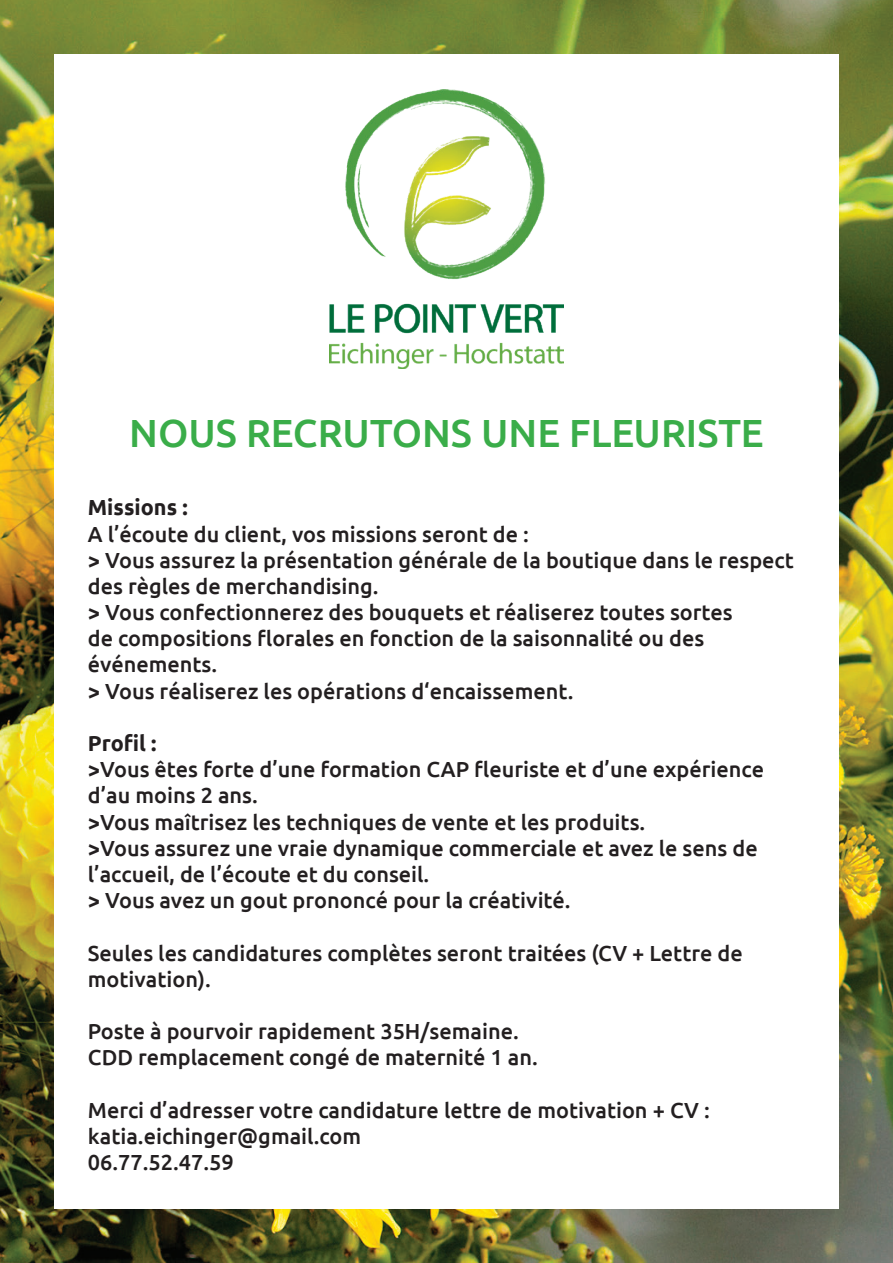
<style>
.page{position:relative;width:893px;height:1263px;background:#fff}
.page>*{position:absolute;margin:0;border:0;box-sizing:border-box;transform-origin:0 0}
.t1{font:500 39.3px "Ubuntu";color:#3aad49}
.t2{font:500 21.75px/26.2px "Ubuntu";color:#231f20}
.t3{font:700 21.75px "Ubuntu";color:#231f20}
</style>
<div class="page">
<img style="left:0;top:0;width:893px;height:1263px">
<div style="left:54px;top:54px;width:785px;height:1155px;background:#fff"></div>
<img style="left:329px;top:90px;width:235px;height:278px">
<h1 class="t1" style="left:129px;top:408px;width:636px">NOUS RECRUTONS UNE FLEURISTE</h1>
<p class="t3" style="left:88px;top:494px;width:101px">Missions :</p>
<p class="t2" style="left:88px;top:520px;width:707px">A l’écoute du client, vos missions seront de :<br>&gt; Vous assurez la présentation générale de la boutique dans le respect des règles de merchandising.<br>&gt; Vous confectionnerez des bouquets et réaliserez toutes sortes<br>de compositions florales en fonction de la saisonnalité ou des événements.<br>&gt; Vous réaliserez les opérations d‘encaissement.</p>
<p class="t3" style="left:88px;top:730px;width:70px">Profil :</p>
<p class="t2" style="left:88px;top:755px;width:678px">&gt;Vous êtes forte d’une formation CAP fleuriste et d’une expérience d’au moins 2 ans.<br>&gt;Vous maîtrisez les techniques de vente et les produits.<br>&gt;Vous assurez une vraie dynamique commerciale et avez le sens de l’accueil, de l’écoute et du conseil.<br>&gt; Vous avez un gout prononcé pour la créativité.</p>
<p class="t2" style="left:88px;top:939px;width:656px">Seules les candidatures complètes seront traitées (CV + Lettre de motivation).</p>
<p class="t2" style="left:88px;top:1017px;width:451px">Poste à pourvoir rapidement 35H/semaine.<br>CDD remplacement congé de maternité 1 an.</p>
<p class="t2" style="left:88px;top:1096px;width:623px">Merci d’adresser votre candidature lettre de motivation + CV : katia.eichinger@gmail.com<br>06.77.52.47.59</p>
</div>
